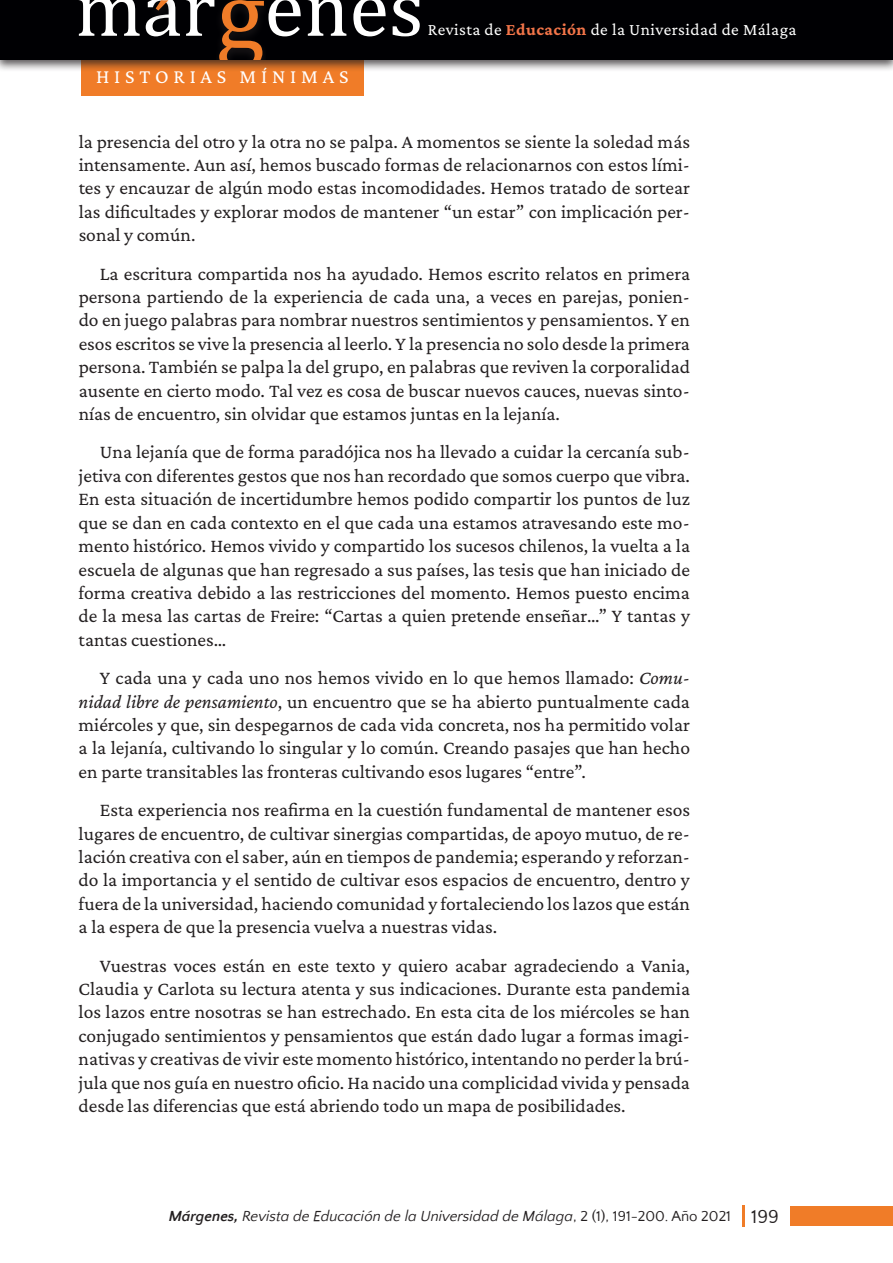
<style>
.page{position:relative;width:893px;height:1263px;background:#fff}
.page>*{position:absolute;margin:0;border:0;box-sizing:border-box;transform-origin:0 0}
.t1{font:20.25px "Crimson Pro";letter-spacing:.24em;color:#fff}
.t2{font:19.5px/23.4px "Crimson Pro";color:#231f20;text-align:justify}
.t3{font:17.25px "Crimson Pro";letter-spacing:.025em;color:#fff}
.t4{font:italic 15px "Quattrocento Sans";color:#231f20}
.s1{font-weight:700;color:#f37549}
.s2{font-style:italic}
.s3{font-weight:700}
.s4{font-style:normal}
.s5{font-style:normal;font-size:19.5px}
</style>
<div class="page">
<div style="left:81px;top:55px;width:283px;height:41px;background:#f07c28"></div>
<div style="left:0;top:0;width:893px;height:72px;background:#231f20;opacity:.75"></div>
<div style="left:0;top:0;width:893px;height:60px;background:#000003"></div>
<svg style="left:78px;top:0;width:62px;height:36px"></svg>
<svg style="left:307px;top:0;width:39px;height:36px"></svg>
<svg style="left:353px;top:0;width:33px;height:36px"></svg>
<svg style="left:393px;top:0;width:27px;height:36px"></svg>
<svg style="left:146px;top:0;width:155px;height:59px"></svg>
<div style="left:791px;top:1206px;width:102px;height:20px;background:#f07c28"></div>
<hr style="left:742px;top:1205px;width:3px;height:22px;background:#f07c28">
<p class="t1" style="left:96px;top:63px;width:254px">HISTORIAS MÍNIMAS</p>
<p class="t3" style="left:428px;top:18px;width:370px">Revista de <span class="s1">Educación</span> de la Universidad de Málaga</p>
<p class="t2" style="left:79px;top:129px;width:613px">la presencia del otro y la otra no se palpa. A momentos se siente la soledad más intensamente. Aun así, hemos buscado formas de relacionarnos con estos lími&shy;tes y encauzar de algún modo estas incomodidades. Hemos tratado de sortear las dificultades y explorar modos de mantener “un estar” con implicación per&shy;sonal y común.</p>
<p class="t2" style="left:79px;top:261px;width:613px;text-indent:21px">La escritura compartida nos ha ayudado. Hemos escrito relatos en primera persona partiendo de la experiencia de cada una, a veces en parejas, ponien&shy;do en juego palabras para nombrar nuestros sentimientos y pensamientos. Y en esos escritos se vive la presencia al leerlo. Y la presencia no solo desde la primera persona. También se palpa la del grupo, en palabras que reviven la corporalidad ausente en cierto modo. Tal vez es cosa de buscar nuevos cauces, nuevas sinto&shy;nías de encuentro, sin olvidar que estamos juntas en la lejanía.</p>
<p class="t2" style="left:79px;top:440px;width:613px;text-indent:21px">Una lejanía que de forma paradójica nos ha llevado a cuidar la cercanía sub&shy;jetiva con diferentes gestos que nos han recordado que somos cuerpo que vibra.<br>En esta situación de incertidumbre hemos podido compartir los puntos de luz que se dan en cada contexto en el que cada una estamos atravesando este mo&shy;mento histórico. Hemos vivido y compartido los sucesos chilenos, la vuelta a la escuela de algunas que han regresado a sus países, las tesis que han iniciado de forma creativa debido a las restricciones del momento. Hemos puesto encima de la mesa las cartas de Freire: “Cartas a quien pretende enseñar…” Y tantas y tantas cuestiones…</p>
<p class="t2" style="left:79px;top:666px;width:613px;text-indent:21px">Y cada una y cada uno nos hemos vivido en lo que hemos llamado: <span class="s2">Comu&shy;nidad libre de pensamiento</span>, un encuentro que se ha abierto puntualmente cada miércoles y que, sin despegarnos de cada vida concreta, nos ha permitido volar a la lejanía, cultivando lo singular y lo común. Creando pasajes que han hecho en parte transitables las fronteras cultivando esos lugares “entre”.</p>
<p class="t2" style="left:79px;top:798px;width:613px;text-indent:21px">Esta experiencia nos reafirma en la cuestión fundamental de mantener esos lugares de encuentro, de cultivar sinergias compartidas, de apoyo mutuo, de re&shy;lación creativa con el saber, aún en tiempos de pandemia; esperando y reforzan&shy;do la importancia y el sentido de cultivar esos espacios de encuentro, dentro y fuera de la universidad, haciendo comunidad y fortaleciendo los lazos que están a la espera de que la presencia vuelva a nuestras vidas.</p>
<p class="t2" style="left:79px;top:953px;width:613px;text-indent:21px">Vuestras voces están en este texto y quiero acabar agradeciendo a Vania, Claudia y Carlota su lectura atenta y sus indicaciones. Durante esta pandemia los lazos entre nosotras se han estrechado. En esta cita de los miércoles se han conjugado sentimientos y pensamientos que están dado lugar a formas imagi&shy;nativas y creativas de vivir este momento histórico, intentando no perder la brú&shy;jula que nos guía en nuestro oficio. Ha nacido una complicidad vivida y pensada desde las diferencias que está abriendo todo un mapa de posibilidades.</p>
<p class="t4" style="left:169px;top:1208px;width:612px"><span class="s3">Márgenes,</span> Revista de Educación de la Universidad de Málaga<span class="s4">, 2 (1), 191-200. Año 2021</span> <span class="s5">199</span></p>
</div>
